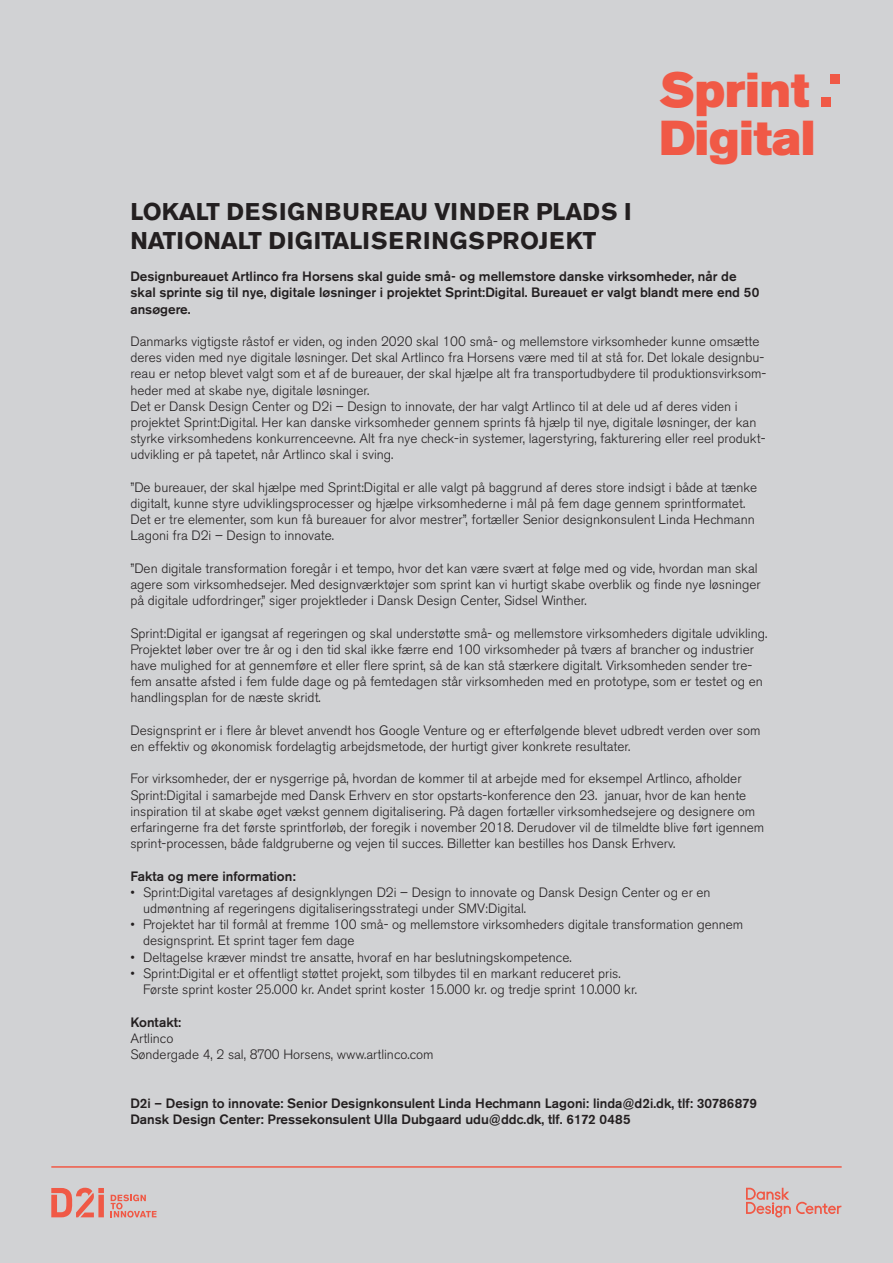
<style>
.page{position:relative;width:893px;height:1263px;background:#d1d2d4}
.page>*{position:absolute;margin:0;border:0;box-sizing:border-box;transform-origin:0 0}
.t1{font:48.6px "Akzidenz Grotesk Pro Super";color:#f05946}
.t2{font:700 24px/28.8px "Akzidenz Grotesk BE";letter-spacing:.02em;color:#231f20}
.t3{font:300 13.5px/16.2px "Akzidenz Grotesk BE";color:#231f20}
.t4{font:500 13.5px/16.2px "Akzidenz Grotesk BE";color:#231f20}
</style>
<div class="page">
<div style="left:821px;top:98px;width:9px;height:9px;background:#f05946"></div>
<div style="left:830px;top:74px;width:10px;height:10px;background:#f05946"></div>
<hr style="left:51px;top:1166px;width:791px;height:2px;background:#f05946">
<svg style="left:746px;top:1188px;width:96px;height:29px"></svg>
<svg style="left:51px;top:1188px;width:53px;height:29px"></svg>
<svg style="left:111px;top:1194px;width:46px;height:23px"></svg>
<p class="t1" style="left:659px;top:58px;width:151px">Sprint</p>
<p class="t1" style="left:659px;top:107px;width:158px">Digital</p>
<p class="t2" style="left:130px;top:197px;width:503px">LOKALT DESIGNBUREAU VINDER PLADS I<br>NATIONALT DIGITALISERINGSPROJEKT</p>
<p class="t4" style="left:130px;top:268px;width:630px">Designbureauet Artlinco fra Horsens skal guide små- og mellemstore danske virksomheder, når de skal sprinte sig til nye, digitale løsninger i projektet Sprint:Digital. Bureauet er valgt blandt mere end 50 ansøgere.</p>
<p class="t3" style="left:130px;top:333px;width:637px">Danmarks vigtigste råstof er viden, og inden 2020 skal 100 små- og mellemstore virksomheder kunne omsætte deres viden med nye digitale løsninger. Det skal Artlinco fra Horsens være med til at stå for. Det lokale designbu&shy;reau er netop blevet valgt som et af de bureauer, der skal hjælpe alt fra transportudbydere til produktionsvirksom&shy;heder med at skabe nye, digitale løsninger.</p>
<p class="t3" style="left:130px;top:398px;width:635px">Det er Dansk Design Center og D2i – Design to innovate, der har valgt Artlinco til at dele ud af deres viden i projektet Sprint:Digital. Her kan danske virksomheder gennem sprints få hjælp til nye, digitale løsninger, der kan styrke virksomhedens konkurrenceevne. Alt fra nye check-in systemer, lagerstyring, fakturering eller reel produkt&shy;udvikling er på tapetet, når Artlinco skal i sving.</p>
<p class="t3" style="left:130px;top:479px;width:628px">”De bureauer, der skal hjælpe med Sprint:Digital er alle valgt på baggrund af deres store indsigt i både at tænke digitalt, kunne styre udviklingsprocesser og hjælpe virksomhederne i mål på fem dage gennem sprintformatet.<br>Det er tre elementer, som kun få bureauer for alvor mestrer”, fortæller Senior designkonsulent Linda Hechmann Lagoni fra D2i – Design to innovate.</p>
<p class="t3" style="left:130px;top:560px;width:632px">”Den digitale transformation foregår i et tempo, hvor det kan være svært at følge med og vide, hvordan man skal agere som virksomhedsejer. Med designværktøjer som sprint kan vi hurtigt skabe overblik og finde nye løsninger på digitale udfordringer,” siger projektleder i Dansk Design Center, Sidsel Winther.</p>
<p class="t3" style="left:130px;top:625px;width:638px">Sprint:Digital er igangsat af regeringen og skal understøtte små- og mellemstore virksomheders digitale udvikling.<br>Projektet løber over tre år og i den tid skal ikke færre end 100 virksomheder på tværs af brancher og industrier have mulighed for at gennemføre et eller flere sprint, så de kan stå stærkere digitalt. Virksomheden sender tre&shy;fem ansatte afsted i fem fulde dage og på femtedagen står virksomheden med en prototype, som er testet og en handlingsplan for de næste skridt.</p>
<p class="t3" style="left:130px;top:722px;width:631px">Designsprint er i flere år blevet anvendt hos Google Venture og er efterfølgende blevet udbredt verden over som en effektiv og økonomisk fordelagtig arbejdsmetode, der hurtigt giver konkrete resultater.</p>
<p class="t3" style="left:130px;top:771px;width:635px">For virksomheder, der er nysgerrige på, hvordan de kommer til at arbejde med for eksempel Artlinco, afholder Sprint:Digital i samarbejde med Dansk Erhverv en stor opstarts-konference den 23. januar, hvor de kan hente inspiration til at skabe øget vækst gennem digitalisering. På dagen fortæller virksomhedsejere og designere om erfaringerne fra det første sprintforløb, der foregik i november 2018. Derudover vil de tilmeldte blive ført igennem sprint-processen, både faldgruberne og vejen til succes. Billetter kan bestilles hos Dansk Erhverv.</p>
<p class="t4" style="left:130px;top:868px;width:167px">Fakta og mere information:</p>
<p class="t3" style="left:130px;top:884px;width:582px">• Sprint:Digital varetages af designklyngen D2i – Design to innovate og Dansk Design Center og er en</p>
<p class="t3" style="left:143px;top:900px;width:384px">udmøntning af regeringens digitaliseringsstrategi under SMV:Digital.</p>
<p class="t3" style="left:143px;top:917px;width:602px;text-indent:-13px">• Projektet har til formål at fremme 100 små- og mellemstore virksomheders digitale transformation gennem designsprint. Et sprint tager fem dage</p>
<p class="t3" style="left:130px;top:949px;width:443px">• Deltagelse kræver mindst tre ansatte, hvoraf en har beslutningskompetence.</p>
<p class="t3" style="left:143px;top:965px;width:495px;text-indent:-13px">• Sprint:Digital er et offentligt støttet projekt, som tilbydes til en markant reduceret pris.<br>Første sprint koster 25.000 kr. Andet sprint koster 15.000 kr. og tredje sprint 10.000 kr.</p>
<p class="t4" style="left:130px;top:1013px;width:52px">Kontakt:</p>
<p class="t3" style="left:130px;top:1030px;width:45px">Artlinco</p>
<p class="t3" style="left:130px;top:1046px;width:305px">Søndergade 4, 2 sal, 8700 Horsens, www.artlinco.com</p>
<p class="t4" style="left:130px;top:1094px;width:628px">D2i – Design to innovate: Senior Designkonsulent Linda Hechmann Lagoni: linda@d2i.dk, tlf: 30786879</p>
<p class="t4" style="left:130px;top:1111px;width:502px">Dansk Design Center: Pressekonsulent Ulla Dubgaard udu@ddc.dk, tlf. 6172 0485</p>
</div>
